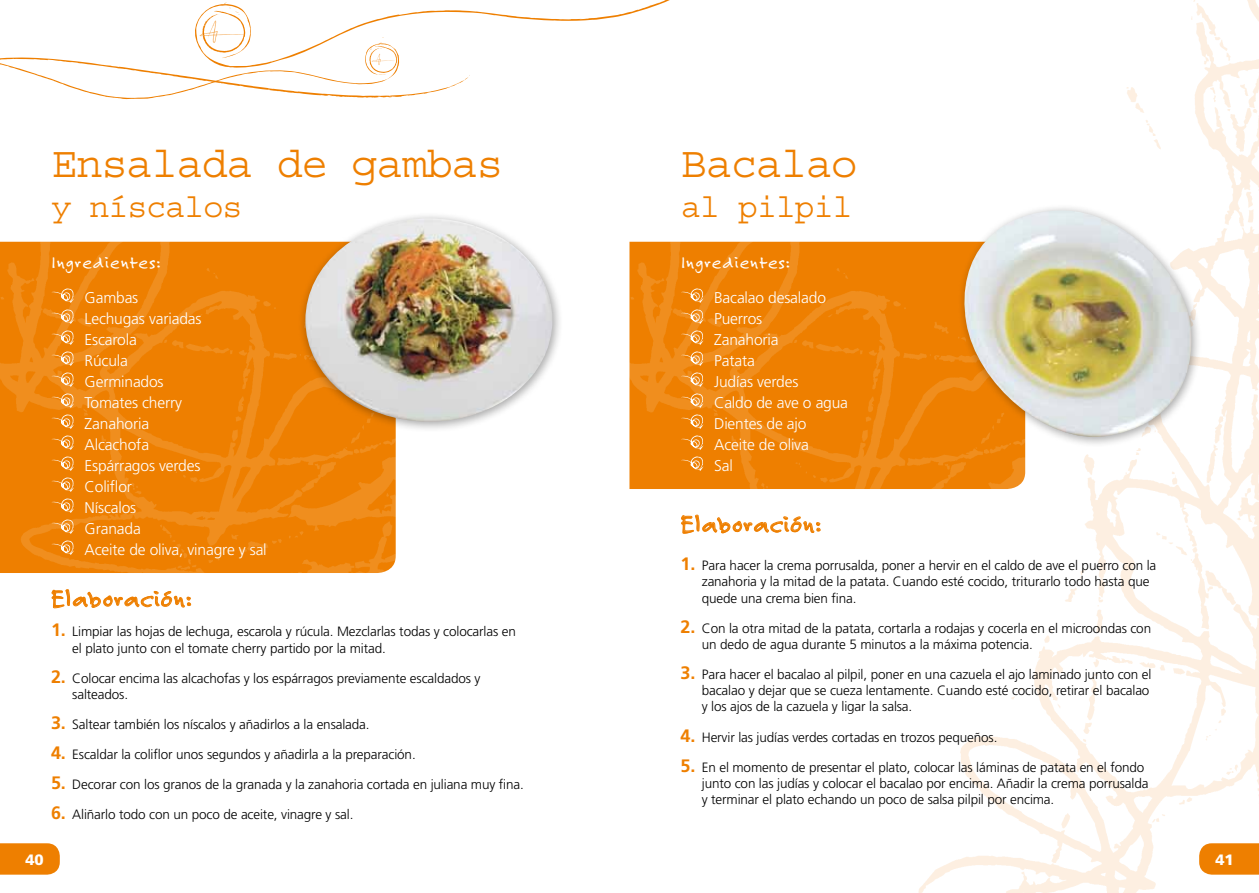
<style>
.page{position:relative;width:1259px;height:893px;background:#fff}
.page>*{position:absolute;margin:0;border:0;box-sizing:border-box;transform-origin:0 0}
.t1{font:43.5px "Courier Std";letter-spacing:-.025em;color:#ee7f00}
.t2{font:33px "Courier Std";letter-spacing:-.025em;color:#ee7f00}
.t3{font:24.9px "Felt Tip Roman";letter-spacing:.05em;color:#ee7f00}
.t4{font:18.45px "Felt Tip Roman";letter-spacing:.05em;color:#fff}
.t5{font:300 15.6px/21px "Frutiger LT Std";letter-spacing:-.01em;color:#fff}
.t6{font:900 15px "Frutiger LT Std";color:#fff}
.t7{font:300 13.5px/16.2px "Frutiger LT Std";letter-spacing:-.01em;color:#000}
.s1{font-weight:700;font-size:18px;color:#ee7f00}
</style>
<div class="page">
<img style="left:913px;top:0;width:346px;height:893px">
<svg style="left:1199px;top:843px;width:60px;height:32px;background:#ee860e"></svg>
<svg style="left:0;top:0;width:670px;height:100px"></svg>
<svg style="left:0;top:843px;width:60px;height:32px;background:#ee860e"></svg>
<svg style="left:52px;top:589px;width:139px;height:19px"></svg>
<svg style="left:681px;top:515px;width:139px;height:19px"></svg>
<img style="left:0;top:242px;width:396px;height:331px">
<img style="left:629px;top:242px;width:396px;height:247px">
<svg style="left:52px;top:288px;width:23px;height:15px"></svg>
<svg style="left:52px;top:309px;width:23px;height:15px"></svg>
<svg style="left:52px;top:330px;width:23px;height:15px"></svg>
<svg style="left:52px;top:351px;width:23px;height:15px"></svg>
<svg style="left:52px;top:372px;width:23px;height:15px"></svg>
<svg style="left:52px;top:393px;width:23px;height:15px"></svg>
<svg style="left:52px;top:414px;width:23px;height:15px"></svg>
<svg style="left:52px;top:435px;width:23px;height:15px"></svg>
<svg style="left:52px;top:456px;width:23px;height:15px"></svg>
<svg style="left:52px;top:477px;width:23px;height:15px"></svg>
<svg style="left:52px;top:498px;width:23px;height:15px"></svg>
<svg style="left:52px;top:519px;width:23px;height:15px"></svg>
<svg style="left:52px;top:540px;width:23px;height:15px"></svg>
<svg style="left:681px;top:288px;width:23px;height:15px"></svg>
<svg style="left:681px;top:309px;width:23px;height:15px"></svg>
<svg style="left:681px;top:330px;width:23px;height:15px"></svg>
<svg style="left:681px;top:351px;width:23px;height:15px"></svg>
<svg style="left:681px;top:372px;width:23px;height:15px"></svg>
<svg style="left:681px;top:393px;width:23px;height:15px"></svg>
<svg style="left:681px;top:414px;width:23px;height:15px"></svg>
<svg style="left:681px;top:435px;width:23px;height:15px"></svg>
<svg style="left:681px;top:456px;width:23px;height:15px"></svg>
<div style="left:957px;top:203px;width:245px;height:245px;background:#000;opacity:.35"></div>
<img style="left:962px;top:210px;width:230px;height:228px">
<div style="left:298px;top:211px;width:265px;height:222px;background:#000;opacity:.35"></div>
<img style="left:305px;top:219px;width:247px;height:203px">
<h1 class="t1" style="left:52px;top:140px;width:453px">Ensalada de gambas</h1>
<h2 class="t2" style="left:52px;top:188px;width:192px">y níscalos</h2>
<h3 class="t4" style="left:52px;top:251px;width:110px">Ingredientes:</h3>
<p class="t5" style="left:85px;top:287px;width:184px">Gambas<br>Lechugas variadas<br>Escarola<br>Rúcula<br>Germinados<br>Tomates cherry<br>Zanahoria<br>Alcachofa<br>Espárragos verdes<br>Coliflor<br>Níscalos<br>Granada<br>Aceite de oliva, vinagre y sal</p>
<h3 class="t3" style="left:51px;top:583px;width:142px">Elaboración:</h3>
<p class="t7" style="left:72px;top:624px;width:445px;text-indent:-21px"><span class="s1">1.</span> Limpiar las hojas de lechuga, escarola y rúcula. Mezclarlas todas y colocarlas en el plato junto con el tomate cherry partido por la mitad.</p>
<p class="t7" style="left:72px;top:670px;width:410px;text-indent:-21px"><span class="s1">2.</span> Colocar encima las alcachofas y los espárragos previamente escaldados y salteados.</p>
<p class="t7" style="left:51px;top:716px;width:320px"><span class="s1">3.</span> Saltear también los níscalos y añadirlos a la ensalada.</p>
<p class="t7" style="left:51px;top:746px;width:366px"><span class="s1">4.</span> Escaldar la coliflor unos segundos y añadirla a la preparación.</p>
<p class="t7" style="left:51px;top:777px;width:474px"><span class="s1">5.</span> Decorar con los granos de la granada y la zanahoria cortada en juliana muy fina.</p>
<p class="t7" style="left:51px;top:807px;width:304px"><span class="s1">6.</span> Aliñarlo todo con un poco de aceite, vinagre y sal.</p>
<h1 class="t1" style="left:681px;top:140px;width:178px">Bacalao</h1>
<h2 class="t2" style="left:681px;top:188px;width:173px">al pilpil</h2>
<h3 class="t4" style="left:681px;top:251px;width:110px">Ingredientes:</h3>
<p class="t5" style="left:714px;top:287px;width:135px">Bacalao desalado<br>Puerros<br>Zanahoria<br>Patata<br>Judías verdes<br>Caldo de ave o agua<br>Dientes de ajo<br>Aceite de oliva<br>Sal</p>
<h3 class="t3" style="left:680px;top:509px;width:142px">Elaboración:</h3>
<p class="t7" style="left:702px;top:558px;width:456px;text-indent:-21px"><span class="s1">1.</span> Para hacer la crema porrusalda, poner a hervir en el caldo de ave el puerro con la zanahoria y la mitad de la patata. Cuando esté cocido, triturarlo todo hasta que quede una crema bien fina.</p>
<p class="t7" style="left:702px;top:620px;width:451px;text-indent:-21px"><span class="s1">2.</span> Con la otra mitad de la patata, cortarla a rodajas y cocerla en el microondas con un dedo de agua durante 5 minutos a la máxima potencia.</p>
<p class="t7" style="left:702px;top:666px;width:451px;text-indent:-21px"><span class="s1">3.</span> Para hacer el bacalao al pilpil, poner en una cazuela el ajo laminado junto con el bacalao y dejar que se cueza lentamente. Cuando esté cocido, retirar el bacalao y los ajos de la cazuela y ligar la salsa.</p>
<p class="t7" style="left:680px;top:729px;width:318px"><span class="s1">4.</span> Hervir las judías verdes cortadas en trozos pequeños.</p>
<p class="t7" style="left:702px;top:759px;width:448px;text-indent:-21px"><span class="s1">5.</span> En el momento de presentar el plato, colocar las láminas de patata en el fondo junto con las judías y colocar el bacalao por encima. Añadir la crema porrusalda y terminar el plato echando un poco de salsa pilpil por encima.</p>
<p class="t6" style="left:25px;top:851px;width:20px">40</p>
<p class="t6" style="left:1215px;top:851px;width:20px">41</p>
</div>
